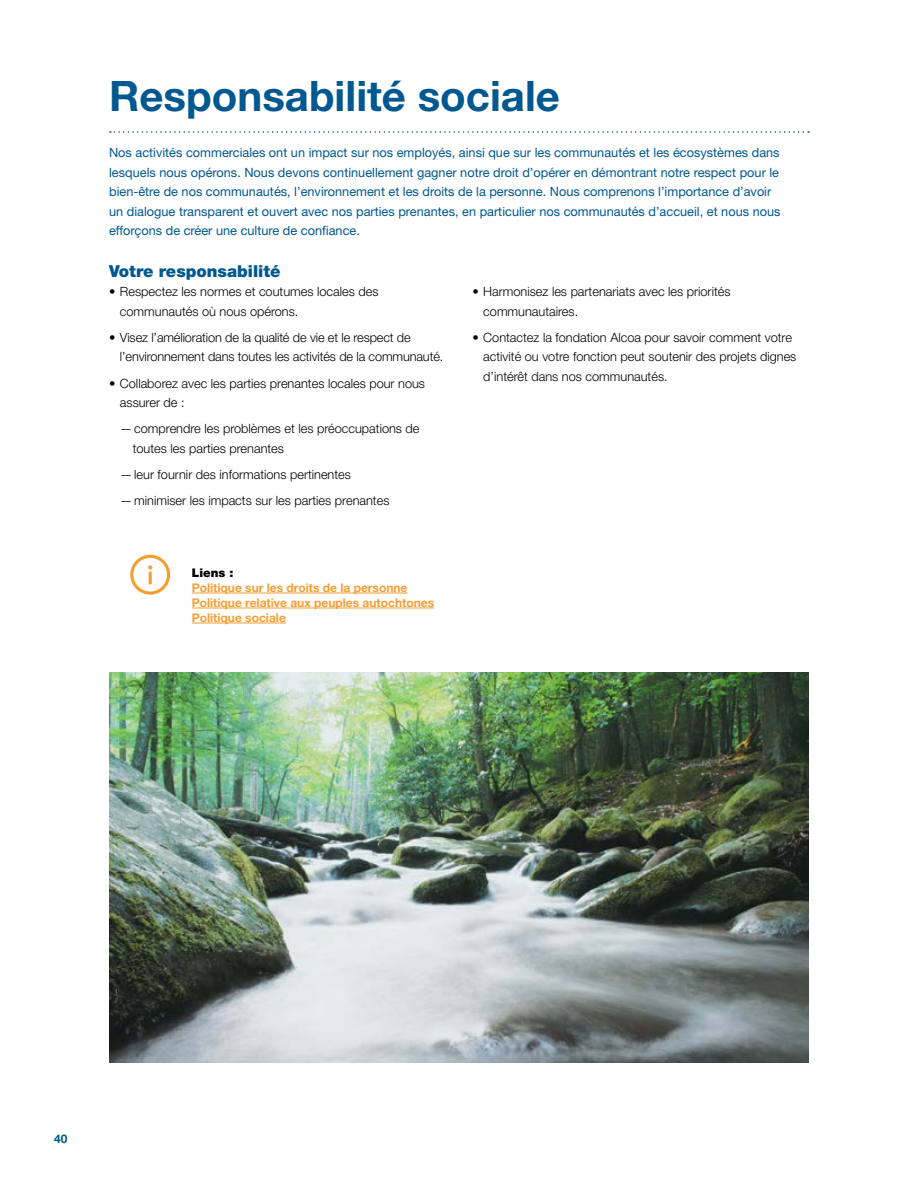
<style>
.page{position:relative;width:918px;height:1188px;background:#fff}
.page>*{position:absolute;margin:0;border:0;box-sizing:border-box;transform-origin:0 0}
.t1{font:700 42px "Helvetica Neue LT Std";color:#005890}
.t2{font:900 16.5px "Helvetica Neue LT Std";color:#005890}
.t3{font:300 12.75px/19.5px "Helvetica Neue LT Std";color:#000}
.t4{font:12.75px/19.5px "Helvetica Neue LT Std";color:#005890}
.t5{font:700 12px/15px "Helvetica Neue LT Std";color:#f99d31}
.t6{font:900 12px "Helvetica Neue LT Std";color:#000}
.t7{font:700 12px "Helvetica Neue LT Std";color:#005890}
</style>
<div class="page">
<svg style="left:110px;top:131px;width:699px;height:2px"></svg>
<hr style="left:192px;top:593px;width:216px;height:1px;background:#f99d31">
<hr style="left:192px;top:608px;width:242px;height:1px;background:#f99d31">
<hr style="left:192px;top:623px;width:94px;height:1px;background:#f99d31">
<svg style="left:130px;top:555px;width:40px;height:40px"></svg>
<img style="left:109px;top:673px;width:700px;height:390px">
<h1 class="t1" style="left:109px;top:70px;width:452px">Responsabilité sociale</h1>
<p class="t4" style="left:109px;top:143px;width:673px">Nos activités commerciales ont un impact sur nos employés, ainsi que sur les communautés et les écosystèmes dans lesquels nous opérons. Nous devons continuellement gagner notre droit d’opérer en démontrant notre respect pour le bien-être de nos communautés, l’environnement et les droits de la personne. Nous comprenons l’importance d’avoir un dialogue transparent et ouvert avec nos parties prenantes, en particulier nos communautés d’accueil, et nous nous efforçons de créer une culture de confiance.</p>
<p class="t2" style="left:109px;top:261px;width:173px">Votre responsabilité</p>
<p class="t3" style="left:120px;top:282px;width:260px;text-indent:-11px">• Respectez les normes et coutumes locales des communautés où nous opérons.</p>
<p class="t3" style="left:120px;top:327px;width:325px;text-indent:-11px">• Visez l’amélioration de la qualité de vie et le respect de l’environnement dans toutes les activités de la communauté.</p>
<p class="t3" style="left:120px;top:373px;width:307px;text-indent:-11px">• Collaborez avec les parties prenantes locales pour nous assurer de :</p>
<p class="t3" style="left:133px;top:419px;width:288px;text-indent:-13px">—comprendre les problèmes et les préoccupations de toutes les parties prenantes</p>
<p class="t3" style="left:120px;top:461px;width:271px;line-height:26.2px">—leur fournir des informations pertinentes —minimiser les impacts sur les parties prenantes</p>
<p class="t3" style="left:483px;top:282px;width:249px;text-indent:-11px">• Harmonisez les partenariats avec les priorités communautaires.</p>
<p class="t3" style="left:483px;top:327px;width:315px;text-indent:-11px">• Contactez la fondation Alcoa pour savoir comment votre activité ou votre fonction peut soutenir des projets dignes d’intérêt dans nos communautés.</p>
<p class="t6" style="left:192px;top:565px;width:43px">Liens :</p>
<p class="t5" style="left:192px;top:580px;width:244px">Politique sur les droits de la personne<br>Politique relative aux peuples autochtones<br>Politique sociale</p>
<p class="t7" style="left:54px;top:1131px;width:15px">40</p>
</div>
